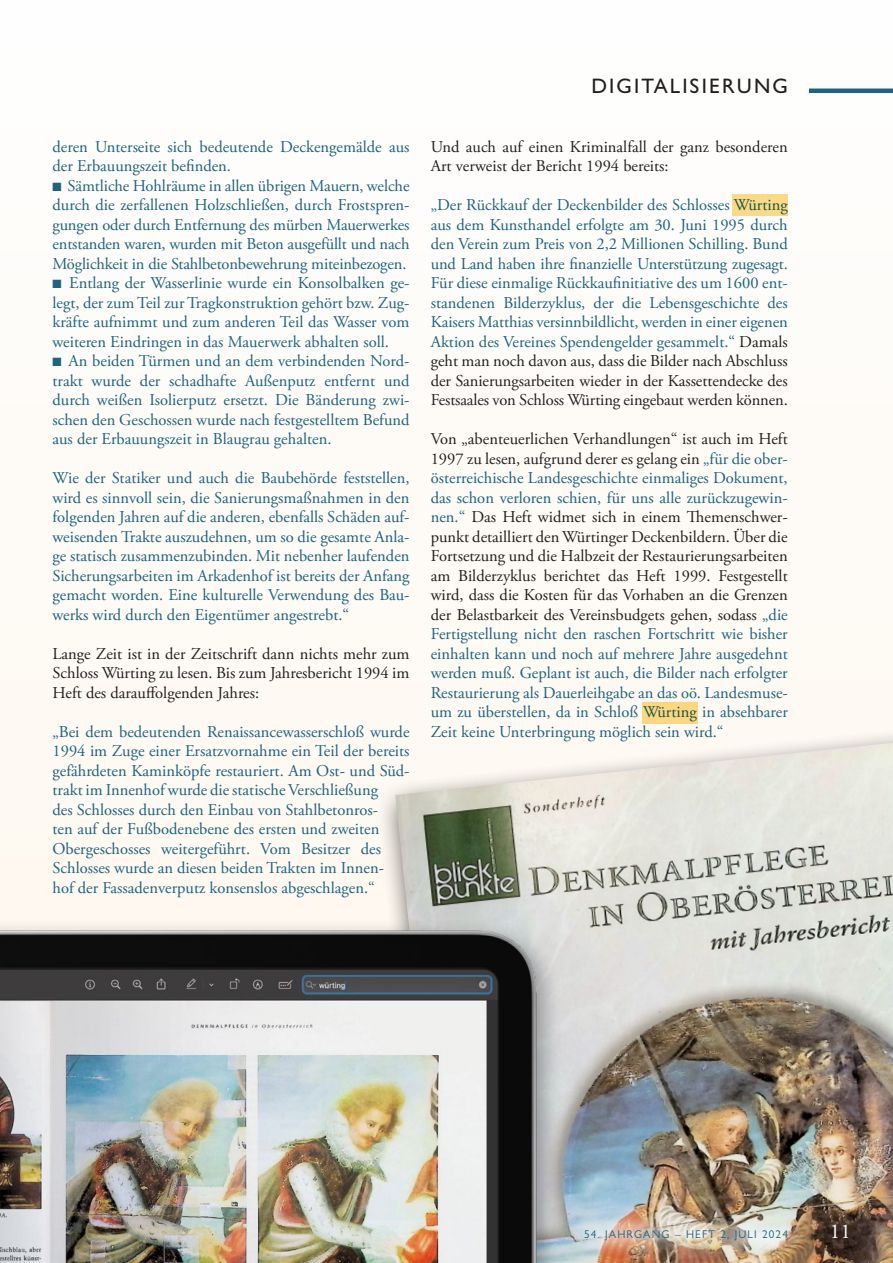
<style>
.page{position:relative;width:893px;height:1263px;background:#fefbf8}
.page>*{position:absolute;margin:0;border:0;box-sizing:border-box;transform-origin:0 0}
.t1{font:500 21px "Gill Sans Nova";letter-spacing:.1em;color:#231f20}
.t2{font:21px "Adobe Garamond Pro";color:#fff}
.t3{font:16.5px/19.5px "Adobe Garamond Pro";color:#1e6380;text-align:justify}
.t4{font:16.5px/19.5px "Adobe Garamond Pro";color:#231f20;text-align:justify}
.t5{font:11.25px "Gill Sans Nova";letter-spacing:.1em;color:#1e6380}
.s1{color:#231f20}
</style>
<div class="page">
<hr style="left:809px;top:89px;width:84px;height:4px;background:#1e6380">
<div style="left:376px;top:714px;width:517px;height:549px;background:#fef9f3"></div>
<img style="left:395px;top:743px;width:498px;height:520px">
<img style="left:565px;top:1210px;width:241px;height:49px">
<div style="left:642px;top:702px;width:56px;height:22px;background:#fcd683"></div>
<div style="left:733px;top:195px;width:55px;height:21px;background:#fcd987"></div>
<div style="left:0;top:916px;width:563px;height:347px;background:#231f20;opacity:.33"></div>
<img style="left:0;top:924px;width:544px;height:339px">
<p class="t3" style="left:52px;top:137px;width:358px">deren Unterseite sich bedeutende Deckengemälde aus der Erbauungszeit befinden.</p>
<p class="t3" style="left:52px;top:176px;width:359px">■ Sämtliche Hohlräume in allen übrigen Mauern, welche durch die zerfallenen Holzschließen, durch Frostspren&shy;gungen oder durch Entfernung des mürben Mauerwerkes entstanden waren, wurden mit Beton ausgefüllt und nach Möglichkeit in die Stahlbetonbewehrung miteinbezogen.</p>
<p class="t3" style="left:52px;top:274px;width:359px">■ Entlang der Wasserlinie wurde ein Konsolbalken ge&shy;legt, der zum Teil zur Tragkonstruktion gehört bzw. Zug&shy;kräfte aufnimmt und zum anderen Teil das Wasser vom weiteren Eindringen in das Mauerwerk abhalten soll.</p>
<p class="t3" style="left:52px;top:352px;width:359px">■ An beiden Türmen und an dem verbindenden Nord&shy;trakt wurde der schadhafte Außenputz entfernt und durch weißen Isolierputz ersetzt. Die Bänderung zwi&shy;schen den Geschossen wurde nach festgestelltem Befund aus der Erbauungszeit in Blaugrau gehalten.</p>
<p class="t3" style="left:52px;top:469px;width:359px">Wie der Statiker und auch die Baubehörde feststellen, wird es sinnvoll sein, die Sanierungsmaßnahmen in den folgenden Jahren auf die anderen, ebenfalls Schäden auf&shy;weisenden Trakte auszudehnen, um so die gesamte Anla&shy;ge statisch zusammenzubinden. Mit nebenher laufenden Sicherungsarbeiten im Arkadenhof ist bereits der Anfang gemacht worden. Eine kulturelle Verwendung des Bau&shy;werks wird durch den Eigentümer angestrebt.“</p>
<p class="t4" style="left:52px;top:644px;width:359px">Lange Zeit ist in der Zeitschrift dann nichts mehr zum Schloss Würting zu lesen. Bis zum Jahresbericht 1994 im Heft des darauffolgenden Jahres:</p>
<p class="t3" style="left:52px;top:722px;width:359px;text-align:left">„Bei dem bedeutenden Renaissancewasserschloß wurde 1994 im Zuge einer Ersatzvornahme ein Teil der bereits gefährdeten Kaminköpfe restauriert. Am Ost- und Süd&shy;trakt im Innenhof wurde die statische Verschließung<br>des Schlosses durch den Einbau von Stahlbetonros-<br>ten auf der Fußbodenebene des ersten und zweiten Obergeschosses weitergeführt. Vom Besitzer des Schlosses wurde an diesen beiden Trakten im Innen-<br>hof der Fassadenverputz konsenslos abgeschlagen.“</p>
<p class="t1" style="left:591px;top:73px;width:198px">DIGITALISIERUNG</p>
<p class="t4" style="left:431px;top:137px;width:358px">Und auch auf einen Kriminalfall der ganz besonderen<br>Art verweist der Bericht 1994 bereits:</p>
<p class="t3" style="left:431px;top:196px;width:359px">„Der Rückkauf der Deckenbilder des Schlosses Würting aus dem Kunsthandel erfolgte am 30. Juni 1995 durch den Verein zum Preis von 2,2 Millionen Schilling. Bund und Land haben ihre finanzielle Unterstützung zugesagt.<br>Für diese einmalige Rückkaufinitiative des um 1600 ent&shy;standenen Bilderzyklus, der die Lebensgeschichte des Kaisers Matthias versinnbildlicht, werden in einer eigenen Aktion des Vereines Spendengelder gesammelt.“ <span class="s1">Damals geht man noch davon aus, dass die Bilder nach Abschluss der Sanierungsarbeiten wieder in der Kassettendecke des Festsaales von Schloss Würting eingebaut werden können.</span></p>
<p class="t3" style="left:431px;top:430px;width:359px"><span class="s1">Von „abenteuerlichen Verhandlungen“ ist auch im Heft 1997 zu lesen, aufgrund derer es gelang ein</span> „für die ober&shy;österreichische Landesgeschichte einmaliges Dokument, das schon verloren schien, für uns alle zurückzugewin&shy;nen.“ <span class="s1">Das Heft widmet sich in einem Themenschwer&shy;punkt detailliert den Würtinger Deckenbildern. Über die Fortsetzung und die Halbzeit der Restaurierungsarbeiten am Bilderzyklus berichtet das Heft 1999. Festgestellt wird, dass die Kosten für das Vorhaben an die Grenzen der Belastbarkeit des Vereinsbudgets gehen, sodass</span> „die Fertigstellung nicht den raschen Fortschritt wie bisher einhalten kann und noch auf mehrere Jahre ausgedehnt werden muß. Geplant ist auch, die Bilder nach erfolgter Restaurierung als Dauerleihgabe an das oö. Landesmuse&shy;um zu überstellen, da in Schloß Würting in absehbarer Zeit keine Unterbringung möglich sein wird.“</p>
<p class="t5" style="left:584px;top:1227px;width:205px">54. JAHRGANG – HEFT 2, JULI 2024</p>
<p class="t2" style="left:830px;top:1218px;width:22px">11</p>
</div>
